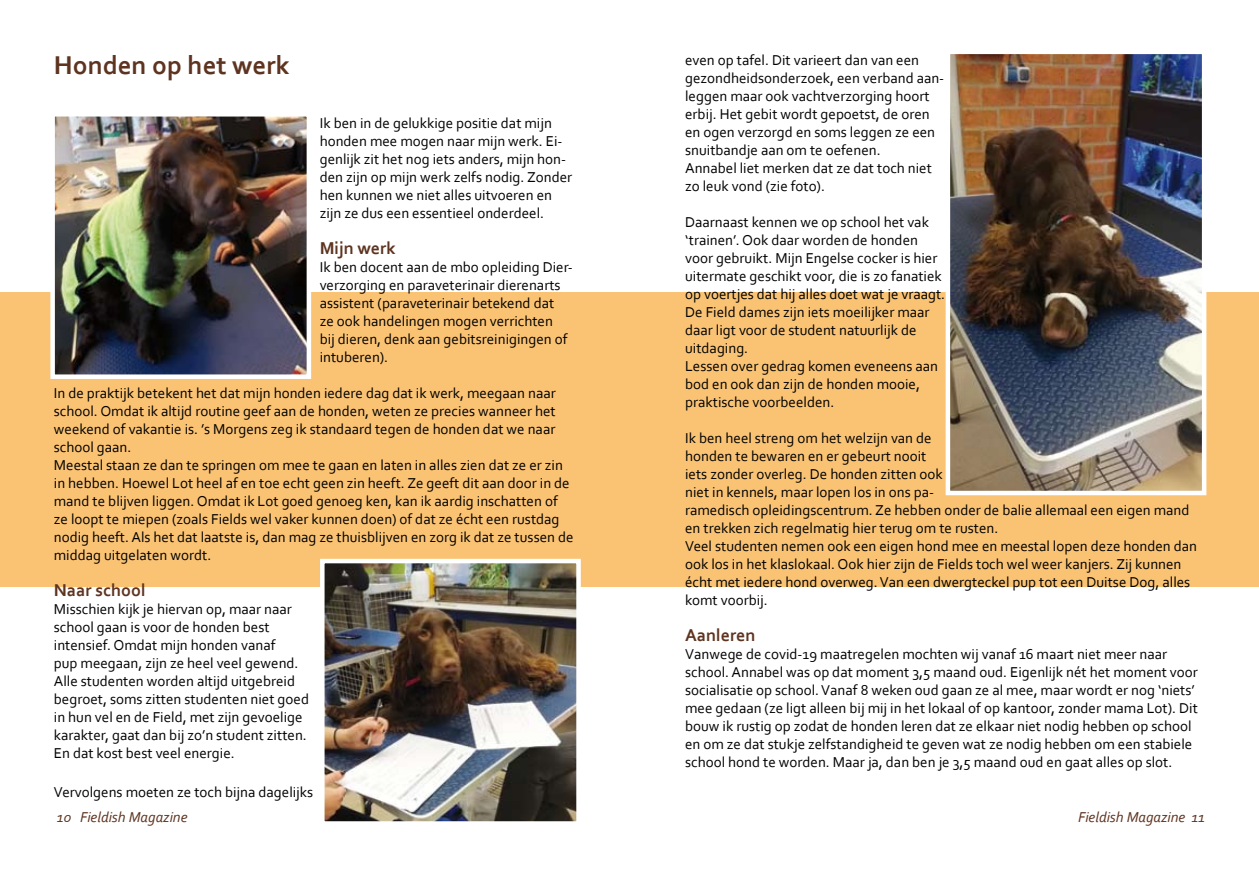
<style>
.page{position:relative;width:1259px;height:893px;background:#fff}
.page>*{position:absolute;margin:0;border:0;box-sizing:border-box;transform-origin:0 0}
.t1{font:700 27px "Corbel";color:#5e3420}
.t2{font:700 18px "Corbel";color:#5e3420}
.t3{font:15px/18px "Corbel";color:#000}
.t4{font:italic 15px "Corbel";color:#5e3420}
</style>
<div class="page">
<div style="left:0;top:292px;width:1259px;height:295px;background:#fac374"></div>
<img style="left:55px;top:117px;width:251px;height:257px">
<div style="left:50px;top:112px;width:261px;height:267px;border:4px solid #fff"></div>
<img style="left:325px;top:564px;width:251px;height:257px">
<div style="left:320px;top:559px;width:261px;height:267px;border:4px solid #fff"></div>
<img style="left:950px;top:55px;width:251px;height:435px">
<div style="left:945px;top:50px;width:261px;height:445px;border:4px solid #fff"></div>
<h1 class="t1" style="left:54px;top:48px;width:237px">Honden op het werk</h1>
<p class="t3" style="left:320px;top:113px;width:254px">Ik ben in de gelukkige positie dat mijn honden mee mogen naar mijn werk. Ei&shy;genlijk zit het nog iets anders, mijn hon&shy;den zijn op mijn werk zelfs nodig. Zonder hen kunnen we niet alles uitvoeren en zijn ze dus een essentieel onderdeel.</p>
<p class="t2" style="left:320px;top:236px;width:78px">Mijn werk</p>
<p class="t3" style="left:320px;top:257px;width:255px">Ik ben docent aan de mbo opleiding Dier&shy;verzorging en paraveterinair dierenarts assistent (paraveterinair betekend dat<br>ze ook handelingen mogen verrichten<br>bij dieren, denk aan gebitsreinigingen of intuberen).</p>
<p class="t3" style="left:54px;top:383px;width:521px">In de praktijk betekent het dat mijn honden iedere dag dat ik werk, meegaan naar school. Omdat ik altijd routine geef aan de honden, weten ze precies wanneer het weekend of vakantie is. ’s Morgens zeg ik standaard tegen de honden dat we naar school gaan.<br>Meestal staan ze dan te springen om mee te gaan en laten in alles zien dat ze er zin in hebben. Hoewel Lot heel af en toe echt geen zin heeft. Ze geeft dit aan door in de mand te blijven liggen. Omdat ik Lot goed genoeg ken, kan ik aardig inschatten of ze loopt te miepen (zoals Fields wel vaker kunnen doen) of dat ze écht een rustdag nodig heeft. Als het dat laatste is, dan mag ze thuisblijven en zorg ik dat ze tussen de middag uitgelaten wordt.</p>
<p class="t2" style="left:54px;top:578px;width:93px">Naar school</p>
<p class="t3" style="left:54px;top:599px;width:257px">Misschien kijk je hiervan op, maar naar school gaan is voor de honden best intensief. Omdat mijn honden vanaf<br>pup meegaan, zijn ze heel veel gewend.<br>Alle studenten worden altijd uitgebreid begroet, soms zitten studenten niet goed in hun vel en de Field, met zijn gevoelige karakter, gaat dan bij zo’n student zitten.<br>En dat kost best veel energie.</p>
<p class="t3" style="left:54px;top:783px;width:261px">Vervolgens moeten ze toch bijna dagelijks</p>
<p class="t3" style="left:685px;top:51px;width:261px">even op tafel. Dit varieert dan van een gezondheidsonderzoek, een verband aan&shy;leggen maar ook vachtverzorging hoort erbij. Het gebit wordt gepoetst, de oren en ogen verzorgd en soms leggen ze een snuitbandje aan om te oefenen.<br>Annabel liet merken dat ze dat toch niet zo leuk vond (zie foto).</p>
<p class="t3" style="left:685px;top:213px;width:262px">Daarnaast kennen we op school het vak ‘trainen’. Ook daar worden de honden voor gebruikt. Mijn Engelse cocker is hier uitermate geschikt voor, die is zo fanatiek op voertjes dat hij alles doet wat je vraagt.<br>De Field dames zijn iets moeilijker maar daar ligt voor de student natuurlijk de uitdaging.<br>Lessen over gedrag komen eveneens aan bod en ook dan zijn de honden mooie, praktische voorbeelden.</p>
<p class="t3" style="left:685px;top:429px;width:513px">Ik ben heel streng om het welzijn van de<br>honden te bewaren en er gebeurt nooit<br>iets zonder overleg. De honden zitten ook<br>niet in kennels, maar lopen los in ons pa-<br>ramedisch opleidingscentrum. Ze hebben onder de balie allemaal een eigen mand en trekken zich regelmatig hier terug om te rusten.<br>Veel studenten nemen ook een eigen hond mee en meestal lopen deze honden dan ook los in het klaslokaal. Ook hier zijn de Fields toch wel weer kanjers. Zij kunnen écht met iedere hond overweg. Van een dwergteckel pup tot een Duitse Dog, alles komt voorbij.</p>
<p class="t2" style="left:685px;top:624px;width:72px">Aanleren</p>
<p class="t3" style="left:685px;top:645px;width:514px">Vanwege de covid-19 maatregelen mochten wij vanaf 16 maart niet meer naar school. Annabel was op dat moment 3,5 maand oud. Eigenlijk nét het moment voor socialisatie op school. Vanaf 8 weken oud gaan ze al mee, maar wordt er nog ‘niets’ mee gedaan (ze ligt alleen bij mij in het lokaal of op kantoor, zonder mama Lot). Dit bouw ik rustig op zodat de honden leren dat ze elkaar niet nodig hebben op school en om ze dat stukje zelfstandigheid te geven wat ze nodig hebben om een stabiele school hond te worden. Maar ja, dan ben je 3,5 maand oud en gaat alles op slot.</p>
<p class="t4" style="left:57px;top:808px;width:132px">10 Fieldish Magazine</p>
<p class="t4" style="left:1078px;top:808px;width:128px">Fieldish Magazine 11</p>
</div>
